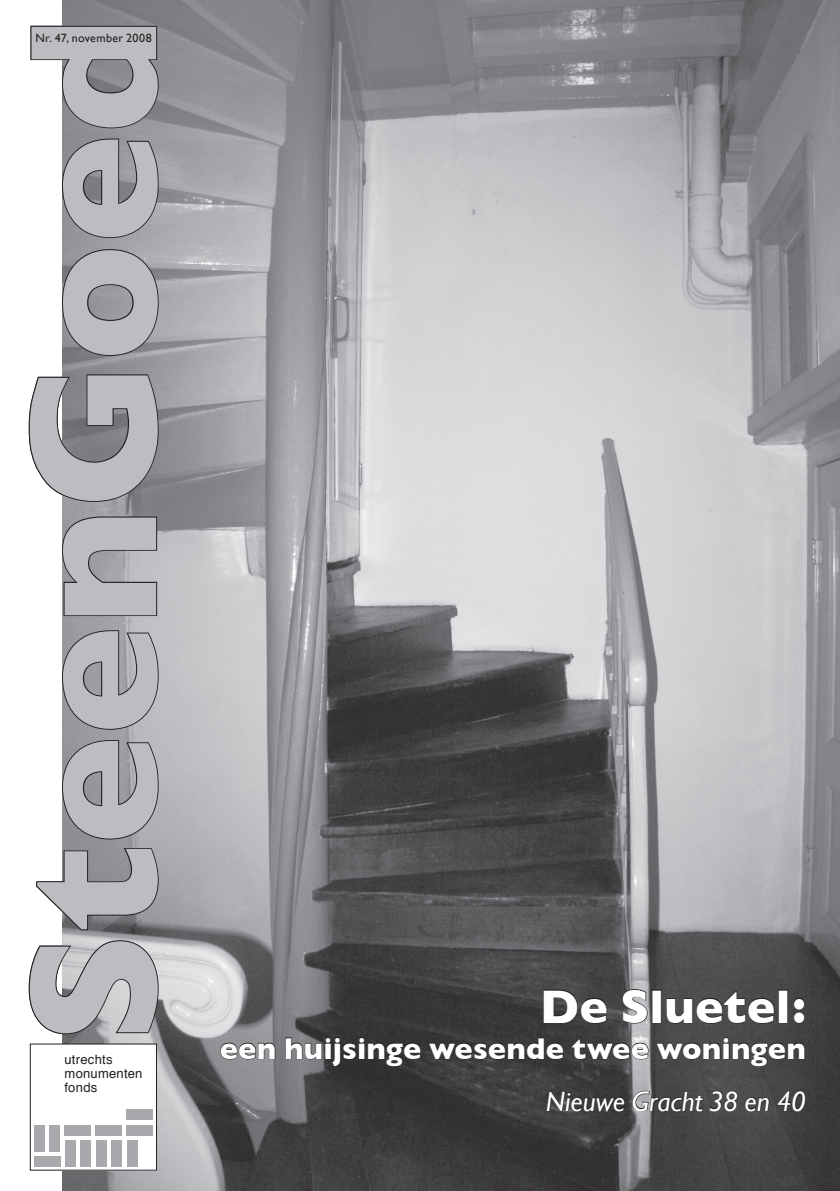
<style>
.page{position:relative;width:840px;height:1191px;background:#fff}
.page>*{position:absolute;margin:0;border:0;box-sizing:border-box;transform-origin:0 0}
.t1{font:700 184px "Gill Sans";color:#bcbdc0}
.t2{font:700 48px "Gill Sans";letter-spacing:.005em;color:#fff}
.t3{font:700 30.6px "Gill Sans";letter-spacing:.005em;color:#fff}
.t4{font:italic 28px "Gill Sans";color:#fff}
.t5{font:13px/14.2px "Helvetica";letter-spacing:.02em;color:#231f20}
.t6{font:12px "Gill Sans";letter-spacing:.03em;color:#231f20}
</style>
<div class="page">
<img style="left:62px;top:0;width:777px;height:1191px">
<div style="left:30px;top:1044px;width:126px;height:126px;background:#fff"></div>
<div style="left:30px;top:1043px;width:127px;height:127px;border:1px solid #231f20"></div>
<div style="left:34px;top:1124px;width:11px;height:27px;background:#a8a9ad"></div>
<div style="left:49px;top:1124px;width:11px;height:27px;background:#a8a9ad"></div>
<div style="left:34px;top:1155px;width:26px;height:11px;background:#a8a9ad"></div>
<div style="left:80px;top:1140px;width:11px;height:26px;background:#a8a9ad"></div>
<div style="left:65px;top:1140px;width:11px;height:26px;background:#a8a9ad"></div>
<div style="left:65px;top:1124px;width:26px;height:11px;background:#a8a9ad"></div>
<div style="left:111px;top:1140px;width:11px;height:26px;background:#a8a9ad"></div>
<div style="left:96px;top:1140px;width:11px;height:26px;background:#a8a9ad"></div>
<div style="left:96px;top:1124px;width:26px;height:11px;background:#a8a9ad"></div>
<div style="left:126px;top:1140px;width:11px;height:26px;background:#a8a9ad"></div>
<div style="left:126px;top:1124px;width:27px;height:11px;background:#a8a9ad"></div>
<div style="left:126px;top:1109px;width:27px;height:11px;background:#a8a9ad"></div>
<svg style="left:28px;top:939px;width:131px;height:96px"></svg>
<svg style="left:36px;top:846px;width:123px;height:85px"></svg>
<svg style="left:62px;top:739px;width:97px;height:101px;background:#8f9093"></svg>
<svg style="left:62px;top:629px;width:97px;height:102px;background:#97989b"></svg>
<svg style="left:62px;top:515px;width:96px;height:102px;background:#96979a"></svg>
<svg style="left:28px;top:373px;width:131px;height:130px"></svg>
<svg style="left:62px;top:248px;width:97px;height:109px;background:#898b8e"></svg>
<svg style="left:62px;top:137px;width:97px;height:102px;background:#87888b"></svg>
<svg style="left:30px;top:25px;width:129px;height:104px"></svg>
<svg style="left:542px;top:989px;width:65px;height:35px;background:#3f3f40"></svg>
<svg style="left:621px;top:988px;width:26px;height:36px"></svg>
<div style="left:652px;top:989px;width:9px;height:34px;border:1px solid #231f20"></div>
<svg style="left:665px;top:990px;width:109px;height:34px;background:#454547"></svg>
<div style="left:777px;top:989px;width:10px;height:34px;border:1px solid #231f20"></div>
<svg style="left:792px;top:997px;width:12px;height:27px"></svg>
<svg style="left:219px;top:1042px;width:57px;height:18px"></svg>
<svg style="left:284px;top:1036px;width:137px;height:30px;background:#424143"></svg>
<svg style="left:427px;top:1037px;width:137px;height:23px;background:#353435"></svg>
<svg style="left:571px;top:1037px;width:77px;height:23px;background:#535253"></svg>
<svg style="left:655px;top:1036px;width:150px;height:30px;background:#424243"></svg>
<svg style="left:545px;top:1090px;width:80px;height:22px;background:#373637"></svg>
<svg style="left:631px;top:1087px;width:106px;height:32px;background:#4f4f51"></svg>
<svg style="left:744px;top:1088px;width:25px;height:24px"></svg>
<svg style="left:776px;top:1089px;width:29px;height:22px"></svg>
<h1 class="t1" style="left:-14px;top:1044px;width:1028px;rotate:-90deg">SteenGoed</h1>
<p class="t6" style="left:36px;top:31px;width:118px">Nr. 47, november 2008</p>
<p class="t5" style="left:65px;top:1053px;width:79px">utrechts monumenten fonds</p>
<h2 class="t2" style="left:539px;top:978px;width:267px">De Sluetel:</h2>
<p class="t3" style="left:219px;top:1030px;width:587px">een huijsinge wesende twee woningen</p>
<p class="t4" style="left:545px;top:1085px;width:261px">Nieuwe Gracht 38 en 40</p>
</div>
